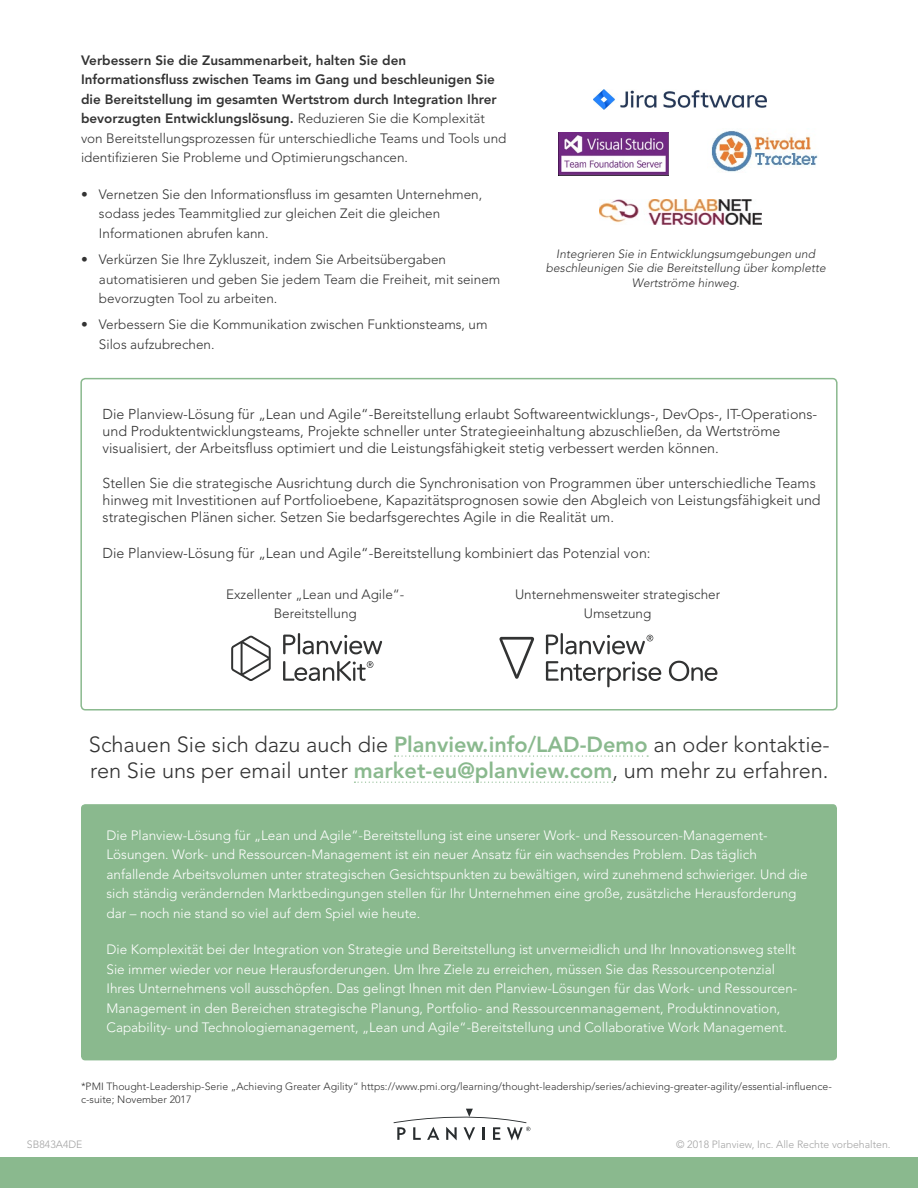
<style>
.page{position:relative;width:918px;height:1188px;background:#fff}
.page>*{position:absolute;margin:0;border:0;box-sizing:border-box;transform-origin:0 0}
.t1{font:300 21.75px/26.1px "Avenir LT Std";color:#333}
.t2{font:300 14.25px/17.1px "Avenir LT Std";color:#333}
.t3{font:300 13.5px/19.5px "Avenir LT Std";color:#fff}
.t4{font:300 13.5px/19.5px "Avenir LT Std";color:#333}
.t5{font:800 13.5px/19.5px "Avenir LT Std";color:#333}
.t6{font:italic 300 12px/14.4px "Avenir LT Std";color:#333;text-align:center}
.t7{font:300 10.5px/12.6px "Avenir LT Std";color:#333}
.t8{font:300 10.5px "Avenir LT Std";color:#a3a3a3}
.s1{font-weight:300}
.s2{font-weight:800;color:#8ab98e}
</style>
<div class="page">
<div style="left:0;top:1158px;width:918px;height:30px;background:#8ab98e"></div>
<svg style="left:394px;top:1109px;width:136px;height:31px"></svg>
<svg style="left:395px;top:755px;width:253px;height:2px"></svg>
<svg style="left:354px;top:782px;width:259px;height:1px"></svg>
<div style="left:81px;top:804px;width:756px;height:256px;background:#8ab98e;border-radius:4px"></div>
<div style="left:80px;top:378px;width:758px;height:333px;border:2px solid #8ab98e;border-radius:4px"></div>
<img style="left:594px;top:89px;width:172px;height:21px">
<img style="left:558px;top:133px;width:111px;height:42px">
<img style="left:711px;top:130px;width:107px;height:42px">
<img style="left:600px;top:199px;width:161px;height:26px">
<svg style="left:499px;top:637px;width:35px;height:42px"></svg>
<svg style="left:546px;top:661px;width:115px;height:26px"></svg>
<svg style="left:669px;top:661px;width:48px;height:20px"></svg>
<svg style="left:546px;top:633px;width:107px;height:21px"></svg>
<svg style="left:283px;top:633px;width:99px;height:21px"></svg>
<svg style="left:231px;top:636px;width:40px;height:45px"></svg>
<svg style="left:283px;top:661px;width:90px;height:20px"></svg>
<p class="t5" style="left:81px;top:51px;width:427px">Verbessern Sie die Zusammenarbeit, halten Sie den Informationsfluss zwischen Teams im Gang und beschleunigen Sie die Bereitstellung im gesamten Wertstrom durch Integration Ihrer bevorzugten Entwicklungslösung. <span class="s1">Reduzieren Sie die Komplexität von Bereitstellungsprozessen für unterschiedliche Teams und Tools und identifizieren Sie Probleme und Optimierungschancen.</span></p>
<p class="t4" style="left:99px;top:185px;width:385px;text-indent:-18px">• Vernetzen Sie den Informationsfluss im gesamten Unternehmen, sodass jedes Teammitglied zur gleichen Zeit die gleichen<br>Informationen abrufen kann.</p>
<p class="t4" style="left:99px;top:250px;width:403px;text-indent:-18px">• Verkürzen Sie Ihre Zykluszeit, indem Sie Arbeitsübergaben automatisieren und geben Sie jedem Team die Freiheit, mit seinem bevorzugten Tool zu arbeiten.</p>
<p class="t4" style="left:99px;top:315px;width:390px;text-indent:-18px">• Verbessern Sie die Kommunikation zwischen Funktionsteams, um<br>Silos aufzubrechen.</p>
<p class="t6" style="left:546px;top:247px;width:281px">Integrieren Sie in Entwicklungsumgebungen und beschleunigen Sie die Bereitstellung über komplette<br>Wertströme hinweg.</p>
<p class="t2" style="left:103px;top:406px;width:716px">Die Planview-Lösung für „Lean und Agile“-Bereitstellung erlaubt Softwareentwicklungs-, DevOps-, IT-Operations&shy;und Produktentwicklungsteams, Projekte schneller unter Strategieeinhaltung abzuschließen, da Wertströme visualisiert, der Arbeitsfluss optimiert und die Leistungsfähigkeit stetig verbessert werden können.</p>
<p class="t2" style="left:103px;top:475px;width:720px">Stellen Sie die strategische Ausrichtung durch die Synchronisation von Programmen über unterschiedliche Teams hinweg mit Investitionen auf Portfolioebene, Kapazitätsprognosen sowie den Abgleich von Leistungsfähigkeit und strategischen Plänen sicher. Setzen Sie bedarfsgerechtes Agile in die Realität um.</p>
<p class="t2" style="left:103px;top:544px;width:550px">Die Planview-Lösung für „Lean und Agile“-Bereitstellung kombiniert das Potenzial von:</p>
<p class="t4" style="left:226px;top:584px;width:180px;text-align:center">Exzellenter „Lean und Agile“-<br>Bereitstellung</p>
<p class="t4" style="left:515px;top:584px;width:207px;text-align:center">Unternehmensweiter strategischer<br>Umsetzung</p>
<h1 class="t1" style="left:89px;top:732px;width:742px">Schauen Sie sich dazu auch die <span class="s2">Planview.info/LAD-Demo</span> an oder kontaktie&shy;ren Sie uns per email unter <span class="s2">market-eu@planview.com</span>, um mehr zu erfahren.</h1>
<p class="t3" style="left:107px;top:826px;width:703px">Die Planview-Lösung für „Lean und Agile“-Bereitstellung ist eine unserer Work- und Ressourcen-Management-Lösungen. Work- und Ressourcen-Management ist ein neuer Ansatz für ein wachsendes Problem. Das täglich anfallende Arbeitsvolumen unter strategischen Gesichtspunkten zu bewältigen, wird zunehmend schwieriger. Und die sich ständig verändernden Marktbedingungen stellen für Ihr Unternehmen eine große, zusätzliche Herausforderung dar – noch nie stand so viel auf dem Spiel wie heute.</p>
<p class="t3" style="left:107px;top:940px;width:692px">Die Komplexität bei der Integration von Strategie und Bereitstellung ist unvermeidlich und Ihr Innovationsweg stellt Sie immer wieder vor neue Herausforderungen. Um Ihre Ziele zu erreichen, müssen Sie das Ressourcenpotenzial Ihres Unternehmens voll ausschöpfen. Das gelingt Ihnen mit den Planview-Lösungen für das Work- und Ressourcen-Management in den Bereichen strategische Planung, Portfolio- and Ressourcenmanagement, Produktinnovation, Capability- und Technologiemanagement, „Lean und Agile“-Bereitstellung und Collaborative Work Management.</p>
<p class="t7" style="left:81px;top:1080px;width:752px">*PMI Thought-Leadership-Serie „Achieving Greater Agility“ https://www.pmi.org/learning/thought-leadership/series/achieving-greater-agility/essential-influence&shy;c-suite; November 2017</p>
<p class="t8" style="left:27px;top:1139px;width:57px">SB843A4DE</p>
<p class="t8" style="left:676px;top:1139px;width:216px">© 2018 Planview, Inc. Alle Rechte vorbehalten.</p>
</div>
